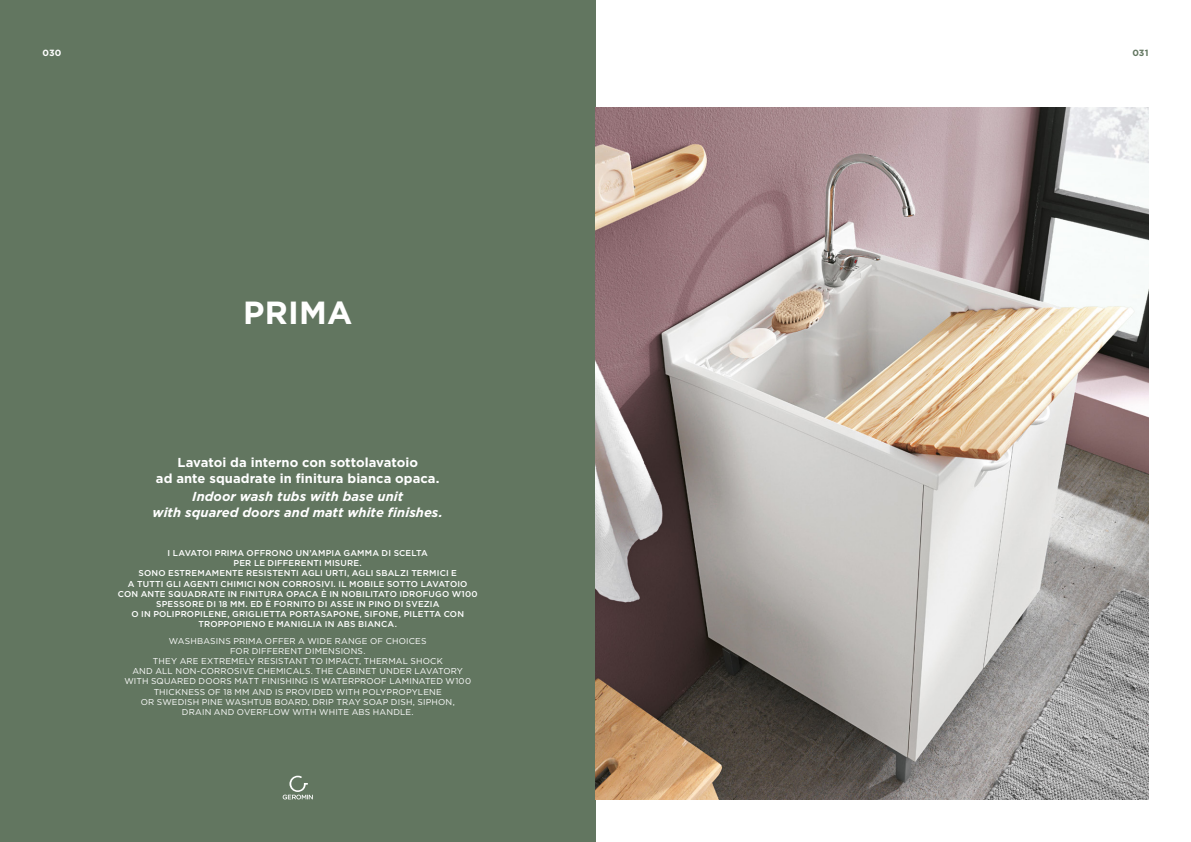
<style>
.page{position:relative;width:1191px;height:842px;background:#fff}
.page>*{position:absolute;margin:0;border:0;box-sizing:border-box;transform-origin:0 0}
.t1{font:700 32px "Gotham";letter-spacing:.01em;color:#fff}
.t2{font:700 13px/15.6px "Gotham";color:#fff;text-align:center}
.t3{font:italic 700 13px/15.6px "Gotham";letter-spacing:.005em;color:#fff;text-align:center}
.t4{font:700 9px "Gotham";color:#fff}
.t5{font:700 9px "Gotham";color:#627660}
.t6{font:500 8.5px/10.2px "Gotham";letter-spacing:.02em;color:#fff;text-align:center}
.t7{font:8.5px/10.2px "Gotham";letter-spacing:.02em;color:#fff;text-align:center}
</style>
<div class="page">
<div style="left:0;top:0;width:595px;height:842px;background:#627660"></div>
<img style="left:595px;top:108px;width:553px;height:691px">
<svg style="left:283px;top:776px;width:30px;height:23px"></svg>
<p class="t4" style="left:43px;top:47px;width:20px">030</p>
<p class="t5" style="left:1132px;top:47px;width:18px">031</p>
<h1 class="t1" style="left:243px;top:294px;width:111px">PRIMA</h1>
<h2 class="t2" style="left:156px;top:454px;width:285px">Lavatoi da interno con sottolavatoio<br>ad ante squadrate in finitura bianca opaca.</h2>
<h2 class="t3" style="left:153px;top:489px;width:292px">Indoor wash tubs with base unit<br>with squared doors and matt white finishes.</h2>
<p class="t6" style="left:118px;top:548px;width:361px">I LAVATOI PRIMA OFFRONO UN’AMPIA GAMMA DI SCELTA<br>PER LE DIFFERENTI MISURE.<br>SONO ESTREMAMENTE RESISTENTI AGLI URTI, AGLI SBALZI TERMICI E<br>A TUTTI GLI AGENTI CHIMICI NON CORROSIVI. IL MOBILE SOTTO LAVATOIO CON ANTE SQUADRATE IN FINITURA OPACA È IN NOBILITATO IDROFUGO W100<br>SPESSORE DI 18 MM. ED È FORNITO DI ASSE IN PINO DI SVEZIA<br>O IN POLIPROPILENE, GRIGLIETTA PORTASAPONE, SIFONE, PILETTA CON TROPPOPIENO E MANIGLIA IN ABS BIANCA.</p>
<p class="t7" style="left:124px;top:635px;width:348px">WASHBASINS PRIMA OFFER A WIDE RANGE OF CHOICES<br>FOR DIFFERENT DIMENSIONS.<br>THEY ARE EXTREMELY RESISTANT TO IMPACT, THERMAL SHOCK<br>AND ALL NON-CORROSIVE CHEMICALS. THE CABINET UNDER LAVATORY WITH SQUARED DOORS MATT FINISHING IS WATERPROOF LAMINATED W100<br>THICKNESS OF 18 MM AND IS PROVIDED WITH POLYPROPYLENE<br>OR SWEDISH PINE WASHTUB BOARD, DRIP TRAY SOAP DISH, SIPHON,<br>DRAIN AND OVERFLOW WITH WHITE ABS HANDLE.</p>
</div>
